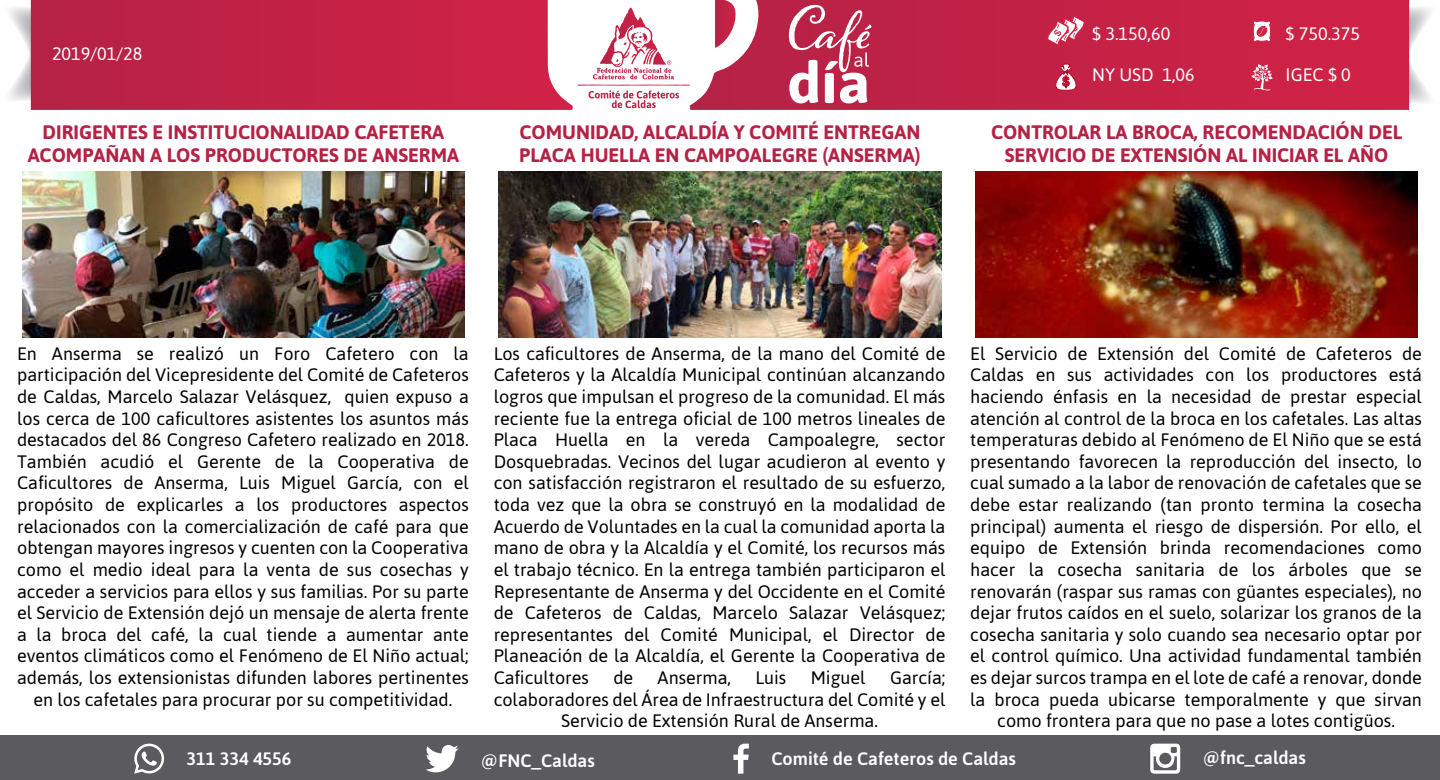
<style>
.page{position:relative;width:1440px;height:780px;background:#fff}
.page>*{position:absolute;margin:0;border:0;box-sizing:border-box;transform-origin:0 0}
.t1{font:700 19.5px/23.4px "Asap";color:#b52246;text-align:center}
.t2{font:18px/21.6px "Asap";color:#000;text-align:center}
.t3{font:500 18px "Asap";color:#fff}
.t4{font:18px "Asap";color:#fff}
</style>
<div class="page">
<svg style="left:9px;top:4px;width:22px;height:99px"></svg>
<svg style="left:1409px;top:4px;width:22px;height:101px"></svg>
<svg style="left:31px;top:0;width:542px;height:110px;background:#c42a4d"></svg>
<svg style="left:690px;top:0;width:719px;height:110px;background:#c82f51"></svg>
<svg style="left:577px;top:8px;width:113px;height:100px"></svg>
<div style="left:0;top:734px;width:1440px;height:45px;background:#5b5b5f"></div>
<svg style="left:426px;top:745px;width:32px;height:27px"></svg>
<svg style="left:733px;top:743px;width:16px;height:30px"></svg>
<svg style="left:1150px;top:743px;width:30px;height:30px"></svg>
<svg style="left:134px;top:743px;width:30px;height:30px"></svg>
<svg style="left:789px;top:5px;width:82px;height:98px"></svg>
<img style="left:499px;top:172px;width:442px;height:165px">
<img style="left:975px;top:172px;width:443px;height:165px">
<img style="left:22px;top:172px;width:443px;height:165px">
<svg style="left:1253px;top:20px;width:18px;height:22px"></svg>
<svg style="left:1055px;top:64px;width:21px;height:28px"></svg>
<svg style="left:1047px;top:15px;width:38px;height:31px"></svg>
<svg style="left:1251px;top:64px;width:22px;height:26px"></svg>
<p class="t4" style="left:52px;top:42px;width:92px">2019/01/28</p>
<p class="t1" style="left:28px;top:119px;width:433px">DIRIGENTES E INSTITUCIONALIDAD CAFETERA<br>ACOMPAÑAN A LOS PRODUCTORES DE ANSERMA</p>
<p class="t4" style="left:1092px;top:22px;width:80px">$ 3.150,60</p>
<p class="t4" style="left:1092px;top:62px;width:104px">NY USD 1,06</p>
<p class="t4" style="left:1286px;top:22px;width:76px">$ 750.375</p>
<p class="t4" style="left:1286px;top:62px;width:67px">IGEC $ 0</p>
<p class="t1" style="left:519px;top:119px;width:403px;text-align:left">COMUNIDAD, ALCALDÍA Y COMITÉ ENTREGAN<br>PLACA HUELLA EN CAMPOALEGRE (ANSERMA)</p>
<p class="t1" style="left:991px;top:119px;width:413px">CONTROLAR LA BROCA, RECOMENDACIÓN DEL<br>SERVICIO DE EXTENSIÓN AL INICIAR EL AÑO</p>
<p class="t2" style="left:17px;top:341px;width:453px">En Anserma se realizó un Foro Cafetero con la participación del Vicepresidente del Comité de Cafeteros de Caldas, Marcelo Salazar Velásquez, quien expuso a los cerca de 100 caficultores asistentes los asuntos más destacados del 86 Congreso Cafetero realizado en 2018.<br>También acudió el Gerente de la Cooperativa de Caficultores de Anserma, Luis Miguel García, con el propósito de explicarles a los productores aspectos relacionados con la comercialización de café para que obtengan mayores ingresos y cuenten con la Cooperativa como el medio ideal para la venta de sus cosechas y acceder a servicios para ellos y sus familias. Por su parte el Servicio de Extensión dejó un mensaje de alerta frente a la broca del café, la cual tiende a aumentar ante eventos climáticos como el Fenómeno de El Niño actual; además, los extensionistas difunden labores pertinentes en los cafetales para procurar por su competitividad.</p>
<p class="t2" style="left:494px;top:341px;width:453px;text-align:justify">Los caficultores de Anserma, de la mano del Comité de Cafeteros y la Alcaldía Municipal continúan alcanzando logros que impulsan el progreso de la comunidad. El más reciente fue la entrega oficial de 100 metros lineales de Placa Huella en la vereda Campoalegre, sector Dosquebradas. Vecinos del lugar acudieron al evento y con satisfacción registraron el resultado de su esfuerzo, toda vez que la obra se construyó en la modalidad de Acuerdo de Voluntades en la cual la comunidad aporta la mano de obra y la Alcaldía y el Comité, los recursos más el trabajo técnico. En la entrega también participaron el Representante de Anserma y del Occidente en el Comité de Cafeteros de Caldas, Marcelo Salazar Velásquez; representantes del Comité Municipal, el Director de Planeación de la Alcaldía, el Gerente la Cooperativa de Caficultores</p>
<p class="t2" style="left:613px;top:665px;width:21px">de</p>
<p class="t2" style="left:658px;top:665px;width:75px">Anserma,</p>
<p class="t2" style="left:755px;top:665px;width:32px">Luis</p>
<p class="t2" style="left:811px;top:665px;width:56px">Miguel</p>
<p class="t2" style="left:890px;top:665px;width:57px">García;</p>
<p class="t2" style="left:494px;top:687px;width:453px">colaboradores del Área de Infraestructura del Comité y el</p>
<p class="t2" style="left:561px;top:709px;width:318px">Servicio de Extensión Rural de Anserma.</p>
<p class="t2" style="left:970px;top:341px;width:453px">El Servicio de Extensión del Comité de Cafeteros de Caldas en sus actividades con los productores está haciendo énfasis en la necesidad de prestar especial atención al control de la broca en los cafetales. Las altas temperaturas debido al Fenómeno de El Niño que se está presentando favorecen la reproducción del insecto, lo cual sumado a la labor de renovación de cafetales que se debe estar realizando (tan pronto termina la cosecha principal) aumenta el riesgo de dispersión. Por ello, el equipo de Extensión brinda recomendaciones como hacer la cosecha sanitaria de los árboles que se renovarán (raspar sus ramas con güantes especiales), no dejar frutos caídos en el suelo, solarizar los granos de la cosecha sanitaria y solo cuando sea necesario optar por el control químico. Una actividad fundamental también es dejar surcos trampa en el lote de café a renovar, donde la broca pueda ubicarse temporalmente y que sirvan como frontera para que no pase a lotes contigüos.</p>
<p class="t3" style="left:187px;top:745px;width:106px">311 334 4556</p>
<p class="t3" style="left:481px;top:747px;width:115px">@FNC_Caldas</p>
<p class="t3" style="left:771px;top:746px;width:246px">Comité de Cafeteros de Caldas</p>
<p class="t3" style="left:1203px;top:745px;width:105px">@fnc_caldas</p>
</div>
